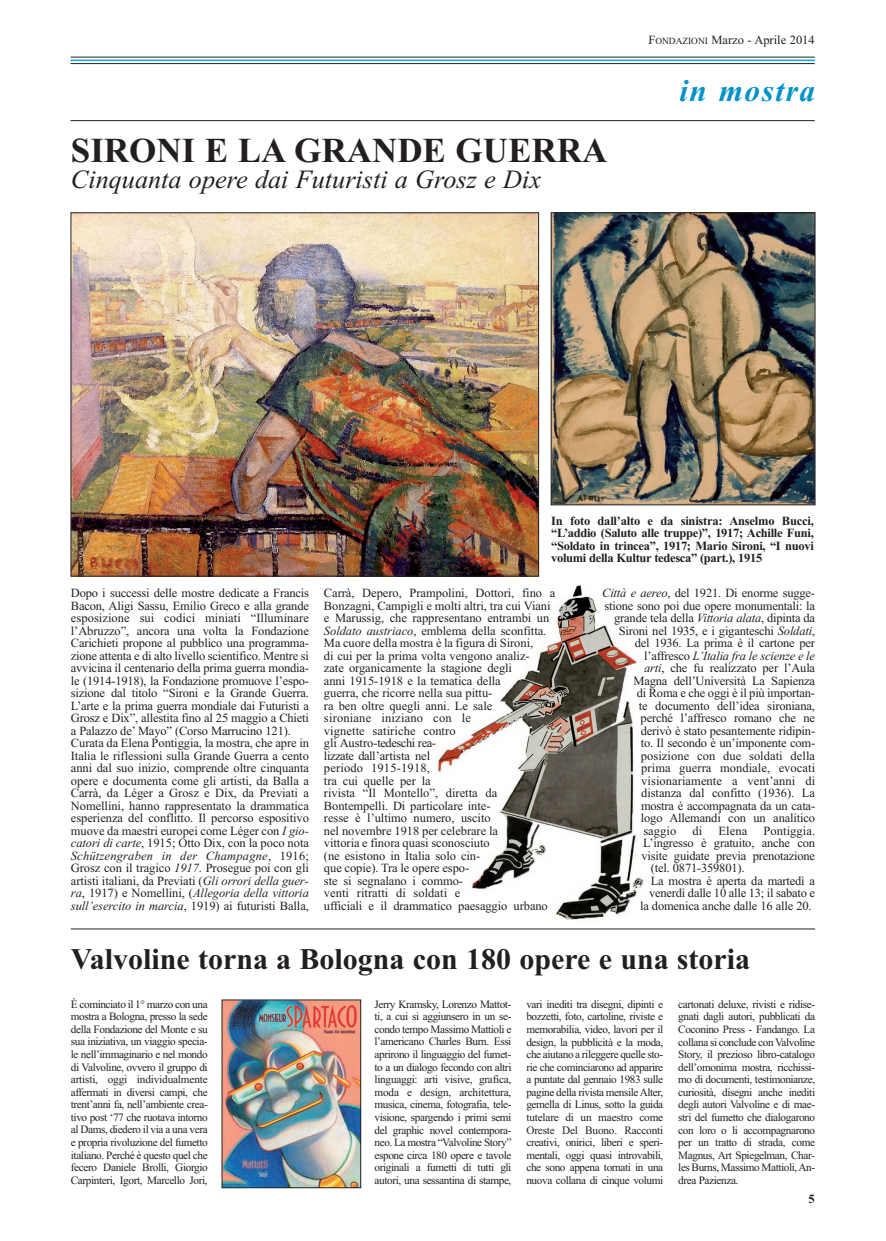
<style>
.page{position:relative;width:886px;height:1241px;background:#fff}
.page>*{position:absolute;margin:0;border:0;box-sizing:border-box;transform-origin:0 0}
.t1{font:700 35px "Times New Roman";color:#231f20}
.t2{font:italic 700 31.25px "Times New Roman";letter-spacing:.05em;color:#0092c8}
.t3{font:700 30px "Times New Roman";color:#231f20}
.t4{font:italic 26.25px "Times New Roman";color:#231f20}
.t5{font:12.5px/12.5px "Times New Roman";letter-spacing:-.005em;color:#231f20}
.t6{font:700 12.5px/12.5px "Times New Roman";letter-spacing:-.025em;color:#231f20;text-align:justify}
.t7{font:italic 12.5px "Times New Roman";letter-spacing:-.015em;color:#231f20}
.t8{font:11.25px/12.6px "Times New Roman";letter-spacing:-.035em;color:#231f20;text-align:justify}
.s1{font-size:9.38px}
.s2{font-style:italic}
.s3{font-style:normal}
</style>
<div class="page">
<hr style="left:71px;top:60px;width:744px;height:1px;background:#00aeef">
<hr style="left:71px;top:57px;width:744px;height:1px;background:#231f20">
<hr style="left:71px;top:63px;width:744px;height:1px;background:#231f20">
<hr style="left:71px;top:120px;width:744px;height:1px;background:#231f20">
<img style="left:553px;top:215px;width:260px;height:288px">
<div style="left:551px;top:213px;width:264px;height:292px;border:1px solid #231f20"></div>
<img style="left:73px;top:215px;width:464px;height:359px">
<img style="left:437px;top:584px;width:207px;height:336px">
<hr style="left:71px;top:928px;width:744px;height:1px;background:#231f20">
<img style="left:224px;top:1001px;width:135px;height:184px">
<div style="left:222px;top:999px;width:139px;height:188px;border:1px solid #231f20"></div>
<p class="t5" style="left:648px;top:35px;width:168px">F<span class="s1">ONDAZIONI</span> Marzo - Aprile 2014</p>
<h1 class="t1" style="left:71px;top:139px;width:538px">SIRONI E LA GRANDE GUERRA</h1>
<h3 class="t4" style="left:71px;top:170px;width:472px">Cinquanta opere dai Futuristi a Grosz e Dix</h3>
<h2 class="t2" style="left:679px;top:79px;width:137px">in mostra</h2>
<p class="t6" style="left:551px;top:516px;width:264px">In foto dall’alto e da sinistra: Anselmo Bucci, “L’addio (Saluto alle truppe)”, 1917; Achille Funi, “Soldato in trincea”, 1917; Mario Sironi, “I nuovi volumi della Kultur tedesca” (part.), 1915</p>
<p class="t5" style="left:71px;top:588px;width:240px">Dopo i successi delle mostre dedicate a Francis Bacon, Aligi Sassu, Emilio Greco e alla grande esposizione sui codici miniati “Illuminare l’Abruzzo”, ancora una volta la Fondazione Carichieti propone al pubblico una programma&shy;zione attenta e di alto livello scientifico. Mentre si avvicina il centenario della prima guerra mondia&shy;le (1914-1918), la Fondazione promuove l’espo&shy;sizione dal titolo “Sironi e la Grande Guerra.<br>L’arte e la prima guerra mondiale dai Futuristi a Grosz e Dix”, allestita fino al 25 maggio a Chieti a Palazzo de’ Mayo” (Corso Marrucino 121).<br>Curata da Elena Pontiggia, la mostra, che apre in Italia le riflessioni sulla Grande Guerra a cento anni dal suo inizio, comprende oltre cinquanta opere e documenta come gli artisti, da Balla a Carrà, da Léger a Grosz e Dix, da Previati a Nomellini, hanno rappresentato la drammatica esperienza del conflitto. Il percorso espositivo muove da maestri europei come Léger con <span class="s2">I gio&shy;catori di carte</span>, 1915; Otto Dix, con la poco nota <span class="s2">Schützengraben in der Champagne</span>, 1916; Grosz con il tragico <span class="s2">1917</span>. Prosegue poi con gli artisti italiani, da Previati (<span class="s2">Gli orrori della guer&shy;ra</span>, 1917) e Nomellini, (<span class="s2">Allegoria della vittoria sull’esercito in marcia</span>, 1919) ai futuristi Balla,</p>
<p class="t5" style="left:324px;top:588px;width:233px">Carrà, Depero, Prampolini, Dottori, fino a Bonzagni, Campigli e molti altri, tra cui Viani e Marussig, che rappresentano entrambi un <span class="s2">Soldato austriaco</span>, emblema della sconfitta.<br>Ma cuore della mostra è la figura di Sironi,<br>di cui per la prima volta vengono analiz-<br>zate organicamente la stagione degli<br>anni 1915-1918 e la tematica della<br>guerra, che ricorre nella sua pittu-<br>ra ben oltre quegli anni. Le sale<br>sironiane iniziano con le<br>vignette satiriche contro<br>gli Austro-tedeschi rea-<br>lizzate dal l’artista nel<br>periodo 1915-1918,<br>tra cui quelle per la<br>rivista “Il Montello”, diretta da<br>Bon tempel li. Di particolare inte-<br>resse è l’ultimo numero, uscito<br>nel novembre 1918 per celebrare la<br>vittoria e finora quasi sconosciuto<br>(ne esistono in Italia solo cin-<br>que copie). Tra le opere espo-<br>ste si segnalano i commo-<br>venti ritratti di soldati e<br>ufficiali e il drammatico paesaggio urbano</p>
<p class="t5" style="left:602px;top:588px;width:214px"><span class="s2">Città e aereo</span>, del 1921. Di enorme sugge-</p>
<p class="t5" style="left:604px;top:600px;width:212px">stione sono poi due opere monumentali: la</p>
<p class="t5" style="left:614px;top:613px;width:202px">grande tela della <span class="s2">Vittoria alata</span>, dipinta da</p>
<p class="t5" style="left:619px;top:625px;width:198px">Sironi nel 1935, e i giganteschi <span class="s2">Soldati</span>,</p>
<p class="t5" style="left:635px;top:638px;width:182px">del 1936. La prima è il cartone per</p>
<p class="t7" style="left:644px;top:651px;width:173px"><span class="s3">l’affresco</span> L’Italia fra le scienze e le</p>
<p class="t5" style="left:644px;top:663px;width:173px"><span class="s2">arti</span>, che fu realizzato per l’Aula</p>
<p class="t5" style="left:633px;top:675px;width:183px">Magna dell’Università La Sapienza</p>
<p class="t5" style="left:637px;top:688px;width:180px">di Roma e che oggi è il più importan-</p>
<p class="t5" style="left:639px;top:700px;width:178px">te documento dell’idea sironiana,</p>
<p class="t5" style="left:640px;top:713px;width:176px">perché l’affresco romano che ne</p>
<p class="t5" style="left:641px;top:725px;width:176px">derivò è stato pesantemente ridipin-</p>
<p class="t5" style="left:641px;top:738px;width:176px">to. Il secondo è un’imponente com-</p>
<p class="t5" style="left:641px;top:750px;width:176px">posizione con due soldati della</p>
<p class="t5" style="left:641px;top:763px;width:175px">prima guerra mondiale, evocati</p>
<p class="t5" style="left:641px;top:775px;width:175px">visionariamente a vent’anni di</p>
<p class="t5" style="left:641px;top:788px;width:175px">distanza dal confitto (1936). La</p>
<p class="t5" style="left:641px;top:800px;width:176px">mostra è accompagnata da un cata-</p>
<p class="t5" style="left:641px;top:813px;width:176px">logo Alle mandi con un analitico</p>
<p class="t5" style="left:643px;top:825px;width:34px">saggio</p>
<p class="t5" style="left:692px;top:825px;width:11px">di</p>
<p class="t5" style="left:718px;top:825px;width:30px">Elena</p>
<p class="t5" style="left:763px;top:825px;width:53px">Pontiggia.</p>
<p class="t5" style="left:643px;top:838px;width:173px">L’ingresso è gratuito, anche con</p>
<p class="t5" style="left:641px;top:850px;width:175px">visite guidate previa prenotazione</p>
<p class="t5" style="left:651px;top:863px;width:95px">(tel. 0871-359801).</p>
<p class="t5" style="left:651px;top:875px;width:166px">La mostra è aperta da martedì a</p>
<p class="t5" style="left:649px;top:888px;width:168px">venerdì dalle 10 alle 13; il sabato e</p>
<p class="t5" style="left:640px;top:900px;width:173px">la domenica anche dalle 16 alle 20.</p>
<h3 class="t3" style="left:71px;top:948px;width:681px">Valvoline torna a Bologna con 180 opere e una storia</h3>
<p class="t8" style="left:71px;top:998px;width:138px">È cominciato il 1° marzo con una mostra a Bologna, presso la sede della Fondazione del Monte e su sua iniziativa, un viaggio specia&shy;le nell’immaginario e nel mondo di Valvoline, ovvero il gruppo di artisti, oggi individualmente affermati in diversi campi, che trent’anni fa, nell’ambiente crea&shy;tivo post ‘77 che ruotava intorno al Dams, diedero il via a una vera e propria rivoluzione del fumetto italiano. Perché è questo quel che fecero Daniele Brolli, Giorgio Carpin teri, Igort, Mar cello Jori,</p>
<p class="t8" style="left:375px;top:998px;width:138px">Jerry Kramsky, Loren zo Mat tot - ti, a cui si aggiunsero in un se - con do tempo Massimo Mattioli e l’americano Charles Burn. Essi aprirono il linguaggio del fumet&shy;to a un dialogo fecondo con altri linguaggi: arti visive, grafica, moda e design, architettura, musica, cinema, fotografia, tele&shy;visione, spargendo i primi semi del graphic novel contempora&shy;neo. La mostra “Valvo line Story” espone circa 180 opere e tavole originali a fumetti di tutti gli autori, una sessantina di stampe,</p>
<p class="t8" style="left:526px;top:998px;width:138px">vari inediti tra disegni, dipinti e bozzetti, foto, cartoline, riviste e memorabilia, video, lavori per il design, la pubblicità e la moda, che aiutano a rileggere quelle sto&shy;rie che cominciarono ad apparire a puntate dal gennaio 1983 sulle pagine della rivista mensile Alter, gemella di Linus, sotto la guida tutelare di un maestro come Oreste Del Buono. Racconti creativi, onirici, liberi e speri&shy;mentali, oggi quasi introvabili, che sono appena tornati in una nuova collana di cinque volumi</p>
<p class="t8" style="left:678px;top:998px;width:138px">cartonati deluxe, rivisti e ridise&shy;gnati dagli autori, pubblicati da Coconino Press - Fan dango. La collana si conclude con Valvoline Story, il prezioso libro-catalogo dell’omonima mo stra, ricchissi&shy;mo di documenti, testimonianze, curiosità, disegni an che inediti degli autori Val voline e di mae&shy;stri del fumetto che dialogarono con loro o li accompagnarono per un tratto di strada, come Magnus, Art Spie gelman, Char - les Burns, Mas si mo Mat tio li, An - drea Pazienza.</p>
<p class="t6" style="left:808px;top:1194px;width:8px">5</p>
</div>
